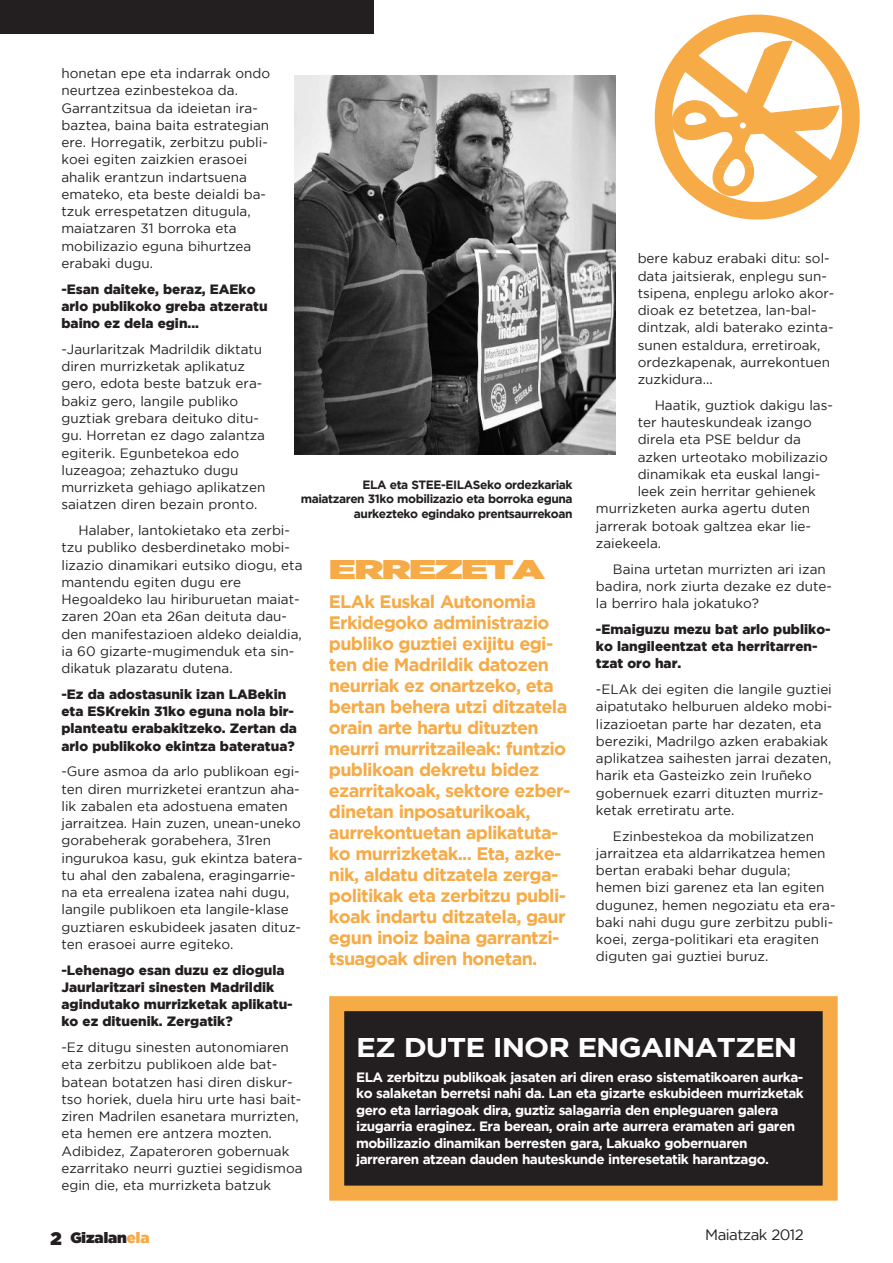
<style>
.page{position:relative;width:893px;height:1263px;background:#fff}
.page>*{position:absolute;margin:0;border:0;box-sizing:border-box;transform-origin:0 0}
.t1{font:700 27px "Gotham";letter-spacing:-.035em;color:#fff;scale:1.1 1}
.t2{font:27px "Gotham Ultra";letter-spacing:-.035em;color:#f6ab47;scale:1.5 1}
.t3{font:700 18px/21px "Gotham";letter-spacing:-.035em;color:#f6ab47}
.t4{font:15px "Gotham";letter-spacing:-.035em;color:#231f20}
.t5{font:15px "Gotham Ultra";color:#231f20}
.t6{font:13.5px/17.2px "Gotham";color:#231f20}
.t7{font:900 13.5px/17.2px "Gotham";color:#231f20}
.t8{font:700 13.5px/16.5px "Gotham";letter-spacing:-.035em;color:#fff}
.t9{font:700 12px/14.4px "Gotham";letter-spacing:-.035em;color:#231f20;text-align:right}
.s1{font-size:18px}
.s2{color:#f6ab47}
</style>
<div class="page">
<div style="left:0;top:0;width:374px;height:34px;background:#231f20"></div>
<div style="left:344px;top:1011px;width:479px;height:174px;background:#231f20"></div>
<div style="left:329px;top:996px;width:509px;height:204px;border:15px solid #f6ab47"></div>
<img style="left:295px;top:75px;width:320px;height:379px">
<svg style="left:654px;top:14px;width:159px;height:206px"></svg>
<svg style="left:655px;top:28px;width:205px;height:175px"></svg>
<p class="t6" style="left:61px;top:66px;width:210px">honetan epe eta indarrak ondo neurtzea ezinbestekoa da.<br>Garrantzitsua da ideietan ira&shy;baztea, baina baita estrategian ere. Horregatik, zerbitzu publi&shy;koei egiten zaizkien erasoei ahalik erantzun indartsuena emateko, eta beste deialdi ba&shy;tzuk errespetatzen ditugula, maiatzaren 31 borroka eta mobilizazio eguna bihurtzea erabaki dugu.</p>
<p class="t7" style="left:61px;top:281px;width:208px">-Esan daiteke, beraz, EAEko arlo publikoko greba atzeratu baino ez dela egin...</p>
<p class="t6" style="left:61px;top:341px;width:205px">-Jaurlaritzak Madrildik diktatu diren murrizketak aplikatuz gero, edota beste batzuk era&shy;bakiz gero, langile publiko guztiak grebara deituko ditu&shy;gu. Horretan ez dago zalantza egiterik. Egunbetekoa edo luzeagoa; zehaztuko dugu murrizketa gehiago aplikatzen saiatzen diren bezain pronto.</p>
<p class="t6" style="left:61px;top:522px;width:243px;text-indent:17px">Halaber, lantokietako eta zerbi&shy;tzu publiko desberdinetako mobi&shy;lizazio dinamikari eutsiko diogu, eta mantendu egiten dugu ere Hegoaldeko lau hiriburuetan maiat&shy;zaren 20an eta 26an deituta dau&shy;den manifestazioen aldeko deialdia, ia 60 gizarte-mugimenduk eta sin&shy;dikatuk plazaratu dutena.</p>
<p class="t7" style="left:61px;top:686px;width:237px">-Ez da adostasunik izan LABekin eta ESKrekin 31ko eguna nola bir&shy;planteatu erabakitzeko. Zertan da arlo publikoko ekintza bateratua?</p>
<p class="t6" style="left:61px;top:764px;width:243px">-Gure asmoa da arlo publikoan egi&shy;ten diren murrizketei erantzun aha&shy;lik zabalen eta adostuena ematen jarraitzea. Hain zuzen, unean-uneko gorabeherak gorabehera, 31ren ingurukoa kasu, guk ekintza batera&shy;tu ahal den zabalena, eragingarrie&shy;na eta errealena izatea nahi dugu, langile publikoen eta langile-klase guztiaren eskubideek jasaten dituz&shy;ten erasoei aurre egiteko.</p>
<p class="t7" style="left:61px;top:962px;width:233px">-Lehenago esan duzu ez diogula<br>Jaurlaritzari sinesten Madrildik agindutako murrizketak aplikatu&shy;ko ez dituenik. Zergatik?</p>
<p class="t6" style="left:61px;top:1039px;width:243px">-Ez ditugu sinesten autonomiaren eta zerbitzu publikoen alde bat&shy;batean botatzen hasi diren diskur&shy;tso horiek, duela hiru urte hasi bait&shy;ziren Madrilen esanetara murrizten, eta hemen ere antzera mozten.<br>Adibidez, Zapateroren gobernuak ezarritako neurri guztiei segidismoa egin die, eta murrizketa batzuk</p>
<p class="t6" style="left:638px;top:251px;width:198px">bere kabuz erabaki ditu: sol&shy;data jaitsierak, enplegu sun&shy;tsipena, enplegu arloko akor&shy;dioak ez betetzea, lan-bal&shy;dintzak, aldi baterako ezinta&shy;sunen estaldura, erretiroak, ordezkapenak, aurrekontuen zuzkidura...</p>
<p class="t6" style="left:655px;top:397px;width:180px">Haatik, guztiok dakigu las-</p>
<p class="t6" style="left:638px;top:415px;width:176px">ter hauteskundeak izango</p>
<p class="t6" style="left:638px;top:432px;width:165px">direla eta PSE beldur da</p>
<p class="t6" style="left:638px;top:449px;width:192px">azken urteotako mobilizazio</p>
<p class="t6" style="left:638px;top:466px;width:184px">dinamikak eta euskal langi-</p>
<p class="t6" style="left:638px;top:484px;width:180px">leek zein herritar gehienek</p>
<p class="t6" style="left:596px;top:501px;width:216px">murrizketen aurka agertu duten</p>
<p class="t6" style="left:596px;top:518px;width:217px">jarrerak botoak galtzea ekar lie-</p>
<p class="t6" style="left:596px;top:535px;width:67px">zaiekeela.</p>
<p class="t6" style="left:596px;top:561px;width:238px;text-indent:17px">Baina urtetan murrizten ari izan badira, nork ziurta dezake ez dute&shy;la berriro hala jokatuko?</p>
<p class="t7" style="left:596px;top:621px;width:236px">-Emaiguzu mezu bat arlo publiko&shy;ko langileentzat eta herritarren&shy;tzat oro har.</p>
<p class="t6" style="left:596px;top:682px;width:238px">-ELAk dei egiten die langile guztiei aipatutako helburuen aldeko mobi&shy;lizazioetan parte har dezaten, eta bereziki, Madrilgo azken erabakiak aplikatzea saihesten jarrai dezaten, harik eta Gasteizko zein Iruñeko gobernuek ezarri dituzten murriz&shy;ketak erretiratu arte.</p>
<p class="t6" style="left:596px;top:828px;width:241px;text-indent:17px">Ezinbestekoa da mobilizatzen jarraitzea eta aldarrikatzea hemen bertan erabaki behar dugula; hemen bizi garenez eta lan egiten dugunez, hemen negoziatu eta era&shy;baki nahi dugu gure zerbitzu publi&shy;koei, zerga-politikari eta eragiten diguten gai guztiei buruz.</p>
<p class="t9" style="left:301px;top:478px;width:273px">ELA eta STEE-EILASeko ordezkariak maiatzaren 31ko mobilizazio eta borroka eguna aurkezteko egindako prentsaurrekoan</p>
<h1 class="t2" style="left:329px;top:559px;width:145px">ERREZETA</h1>
<p class="t3" style="left:329px;top:593px;width:243px">ELAk Euskal Autonomia<br>Erkidegoko administrazio publiko guztiei exijitu egi&shy;ten die Madrildik datozen neurriak ez onartzeko, eta bertan behera utzi ditzatela orain arte hartu dituzten neurri murritzaileak: funtzio publikoan dekretu bidez ezarritakoak, sektore ezber&shy;dinetan inposaturikoak, aurrekontuetan aplikatuta&shy;ko murrizketak... Eta, azke&shy;nik, aldatu ditzatela zerga&shy;politikak eta zerbitzu publi&shy;koak indartu ditzatela, gaur egun inoiz baina garrantzi&shy;tsuagoak diren honetan.</p>
<h1 class="t1" style="left:356px;top:1037px;width:402px">EZ DUTE INOR ENGAINATZEN</h1>
<p class="t8" style="left:356px;top:1070px;width:449px">ELA zerbitzu publikoak jasaten ari diren eraso sistematikoaren aurka&shy;ko salaketan berretsi nahi da. Lan eta gizarte eskubideen murrizketak gero eta larriagoak dira, guztiz salagarria den enpleguaren galera izugarria eraginez. Era berean, orain arte aurrera eramaten ari garen mobilizazio dinamikan berresten gara, Lakuako gobernuaren jarreraren atzean dauden hauteskunde interesetatik harantzago.</p>
<p class="t5" style="left:51px;top:1232px;width:100px"><span class="s1">2</span> Gizalan<span class="s2">ela</span></p>
<p class="t4" style="left:705px;top:1229px;width:100px">Maiatzak 2012</p>
</div>
